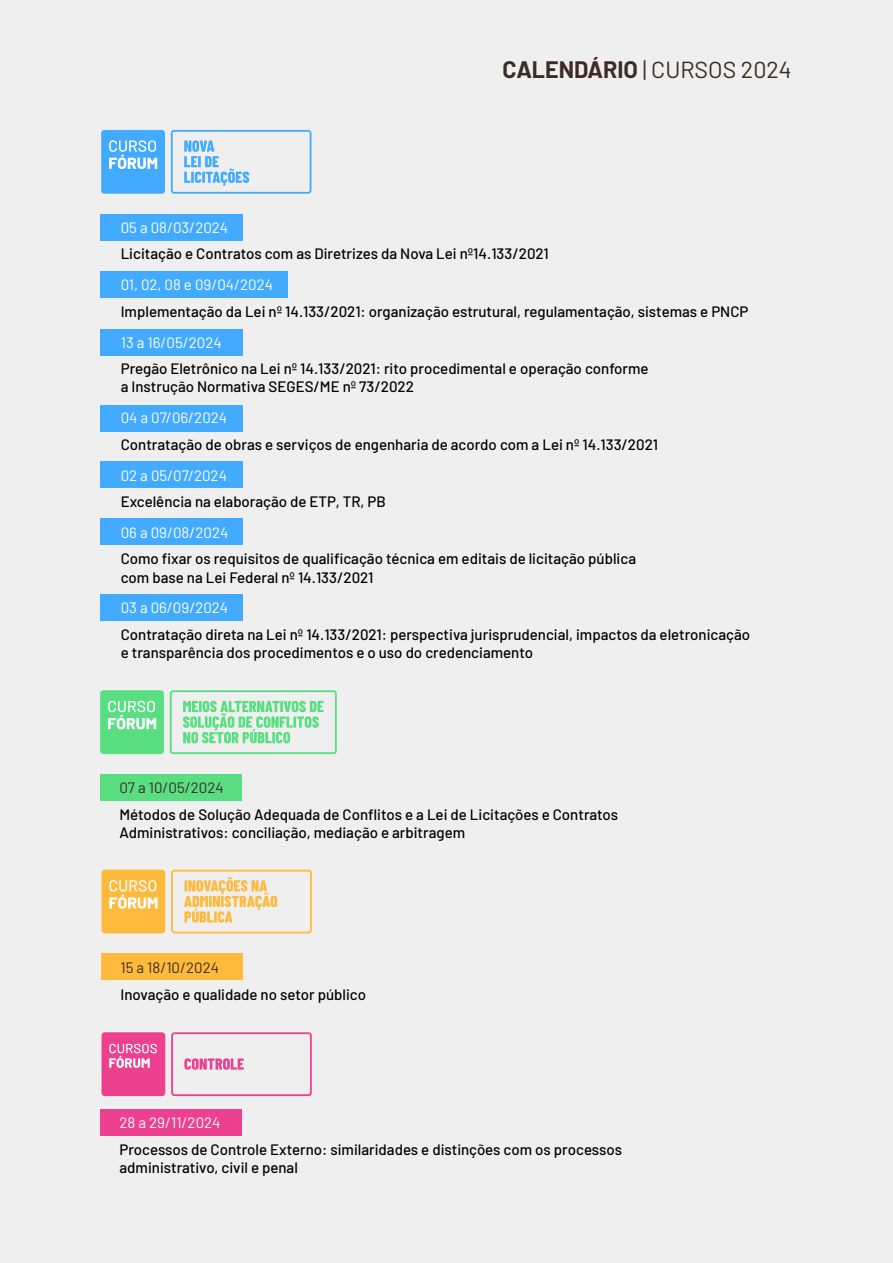
<style>
.page{position:relative;width:893px;height:1263px;background:#efefef}
.page>*{position:absolute;margin:0;border:0;box-sizing:border-box;transform-origin:0 0}
.t1{font:23.25px "Barlow";color:#3e2b24}
.t2{font:500 15px/18px "Barlow";color:#000}
.t3{font:15px "Barlow";color:#fff}
.t4{font:15px "Barlow";color:#3d2b25}
.s1{font-weight:700}
</style>
<div class="page">
<svg style="left:171px;top:130px;width:140px;height:64px"></svg>
<div style="left:101px;top:130px;width:64px;height:64px;background:#42abff;border-radius:3px"></div>
<svg style="left:109px;top:140px;width:48px;height:29px"></svg>
<div style="left:100px;top:774px;width:141px;height:27px;background:#59de82"></div>
<div style="left:100px;top:1109px;width:141px;height:27px;background:#ed408f"></div>
<svg style="left:170px;top:690px;width:167px;height:64px"></svg>
<div style="left:100px;top:690px;width:64px;height:64px;background:#59de82;border-radius:3px"></div>
<svg style="left:108px;top:701px;width:48px;height:28px"></svg>
<div style="left:101px;top:953px;width:141px;height:27px;background:#ffba3d"></div>
<svg style="left:171px;top:870px;width:141px;height:63px"></svg>
<div style="left:101px;top:870px;width:64px;height:63px;background:#ffba3d;border-radius:3px"></div>
<svg style="left:109px;top:880px;width:49px;height:29px"></svg>
<div style="left:100px;top:214px;width:142px;height:27px;background:#42abff"></div>
<div style="left:100px;top:271px;width:188px;height:27px;background:#42abff"></div>
<div style="left:100px;top:329px;width:142px;height:27px;background:#42abff"></div>
<div style="left:100px;top:405px;width:142px;height:27px;background:#42abff"></div>
<div style="left:100px;top:461px;width:142px;height:27px;background:#42abff"></div>
<div style="left:100px;top:518px;width:142px;height:27px;background:#42abff"></div>
<div style="left:100px;top:593px;width:142px;height:27px;background:#42abff"></div>
<svg style="left:171px;top:1032px;width:141px;height:64px"></svg>
<div style="left:101px;top:1032px;width:64px;height:64px;background:#ed408f;border-radius:3px"></div>
<svg style="left:109px;top:1044px;width:48px;height:24px"></svg>
<h1 class="t1" style="left:503px;top:53px;width:291px"><span class="s1">CALENDÁRIO</span> | CURSOS 2024</h1>
<p class="t3" style="left:121px;top:217px;width:109px">05 a 08/03/2024</p>
<p class="t2" style="left:121px;top:244px;width:430px">Licitação e Contratos com as Diretrizes da Nova Lei nº14.133/2021</p>
<p class="t3" style="left:121px;top:274px;width:154px">01, 02, 08 e 09/04/2024</p>
<p class="t2" style="left:121px;top:301px;width:629px">Implementação da Lei nº 14.133/2021: organização estrutural, regulamentação, sistemas e PNCP</p>
<p class="t3" style="left:121px;top:331px;width:102px">13 a 16/05/2024</p>
<p class="t2" style="left:121px;top:359px;width:529px">Pregão Eletrônico na Lei nº 14.133/2021: rito procedimental e operação conforme a Instrução Normativa SEGES/ME nº 73/2022</p>
<p class="t3" style="left:121px;top:407px;width:108px">04 a 07/06/2024</p>
<p class="t2" style="left:121px;top:434px;width:539px">Contratação de obras e serviços de engenharia de acordo com a Lei nº 14.133/2021</p>
<p class="t3" style="left:121px;top:464px;width:108px">02 a 05/07/2024</p>
<p class="t2" style="left:121px;top:491px;width:267px">Excelência na elaboração de ETP, TR, PB</p>
<p class="t3" style="left:121px;top:522px;width:109px">06 a 09/08/2024</p>
<p class="t2" style="left:121px;top:549px;width:517px">Como fixar os requisitos de qualificação técnica em editais de licitação pública com base na Lei Federal nº 14.133/2021</p>
<p class="t3" style="left:121px;top:597px;width:109px">03 a 06/09/2024</p>
<p class="t2" style="left:121px;top:624px;width:631px">Contratação direta na Lei nº 14.133/2021: perspectiva jurisprudencial, impactos da eletronicação e transparência dos procedimentos e o uso do credenciamento</p>
<p class="t4" style="left:119px;top:777px;width:106px">07 a 10/05/2024</p>
<p class="t2" style="left:119px;top:804px;width:500px">Métodos de Solução Adequada de Conflitos e a Lei de Licitações e Contratos<br>Administrativos: conciliação, mediação e arbitragem</p>
<p class="t4" style="left:121px;top:957px;width:100px">15 a 18/10/2024</p>
<p class="t2" style="left:121px;top:984px;width:247px">Inovação e qualidade no setor público</p>
<p class="t3" style="left:119px;top:1112px;width:103px">28 a 29/11/2024</p>
<p class="t2" style="left:119px;top:1139px;width:504px">Processos de Controle Externo: similaridades e distinções com os processos administrativo, civil e penal</p>
</div>
